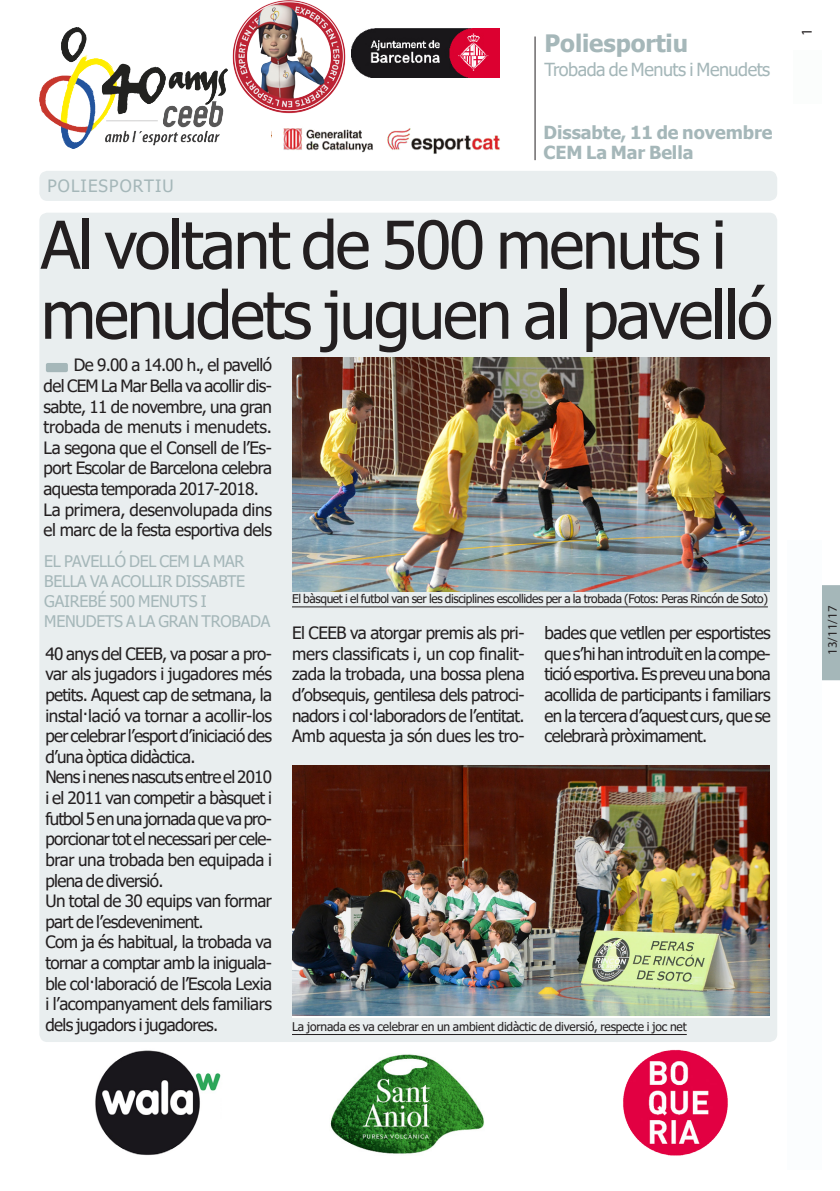
<style>
.page{position:relative;width:840px;height:1191px;background:#fff}
.page>*{position:absolute;margin:0;border:0;box-sizing:border-box;transform-origin:0 0}
.totc_TITULAR-noti-31{font:66px/70px "Tahoma";letter-spacing:-.035em;color:#231f20}
.t1{font:700 24px "Tahoma";letter-spacing:-.005em;color:#a5b7b9}
.t2{font:700 18px "Tahoma";letter-spacing:-.005em;color:#a5b7b9}
.t3{font:18px "Tahoma";letter-spacing:-.025em;color:#a5b7b9}
.totc_TEXT_BASE{font:17px/20.6px "Tahoma";letter-spacing:-.04em;color:#231f20;text-align:justify}
.totc_EPÍGRAF{font:17px "Tahoma";letter-spacing:.065em;color:#a5b7b9}
.totc_EPÍGRAF-2{font:16px/20px "Tahoma";letter-spacing:-.015em;color:#a5b7b9}
.t4{font:15px "Myriad Pro";color:#231f20}
.totc_FRASE_noti-càrr{font:13px "Myriad Pro";color:#231f20}
.totc_PEU_FOTO{font:12px "Tahoma";letter-spacing:-.035em;color:#231f20}
.totc_PEU_FOTO-2{font:12px "Tahoma";letter-spacing:-.015em;color:#231f20}
</style>
<div class="page">
<div style="left:822px;top:585px;width:17px;height:95px;background:#a5b7b9"></div>
<div style="left:39px;top:213px;width:737px;height:829px;background:#e9eeef;border-radius:8px"></div>
<div style="left:39px;top:171px;width:737px;height:30px;background:#e9eeef;border-radius:8px"></div>
<img style="left:292px;top:357px;width:477px;height:234px">
<hr style="left:292px;top:606px;width:475px;height:1px;background:#231f20">
<hr style="left:534px;top:37px;width:1px;height:123px;background:#231f20">
<div style="left:787px;top:540px;width:34px;height:629px;background:#fbfdfe"></div>
<div style="left:793px;top:50px;width:28px;height:54px;background:#fbfdfc"></div>
<img style="left:358px;top:28px;width:141px;height:50px">
<img style="left:283px;top:128px;width:217px;height:26px">
<img style="left:292px;top:765px;width:476px;height:251px">
<hr style="left:292px;top:1034px;width:394px;height:1px;background:#231f20">
<div style="left:46px;top:363px;width:22px;height:9px;background:#a5b7b9;border-radius:2px"></div>
<img style="left:623px;top:1049px;width:105px;height:107px">
<img style="left:330px;top:1054px;width:154px;height:100px">
<img style="left:95px;top:1050px;width:126px;height:106px">
<img style="left:227px;top:0;width:131px;height:114px">
<img style="left:39px;top:28px;width:188px;height:120px">
<p class="t1" style="left:544px;top:27px;width:145px">Poliesportiu</p>
<p class="t3" style="left:544px;top:58px;width:227px">Trobada de Menuts i Menudets</p>
<p class="totc_EPÍGRAF" style="left:47px;top:174px;width:128px">POLIESPORTIU</p>
<p class="t2" style="left:543px;top:120px;width:230px">Dissabte, 11 de novembre</p>
<p class="t2" style="left:543px;top:140px;width:151px">CEM La Mar Bella</p>
<p class="totc_TITULAR-noti-31" style="left:41px;top:213px;width:733px">Al voltant de 500 menuts i menudets juguen al pavelló</p>
<p class="totc_TEXT_BASE" style="left:44px;top:356px;width:230px;text-indent:30px">De 9.00 a 14.00 h., el pavelló del CEM La Mar Bella va acollir dis&shy;sabte, 11 de novembre, una gran trobada de menuts i menudets.<br>La segona que el Consell de l’Es&shy;port Escolar de Barcelona celebra aquesta temporada 2017-2018.</p>
<p class="totc_TEXT_BASE" style="left:44px;top:500px;width:230px">La primera, desenvolupada dins el marc de la festa esportiva dels</p>
<p class="totc_EPÍGRAF-2" style="left:44px;top:552px;width:227px">EL PAVELLÓ DEL CEM LA MAR<br>BELLA VA ACOLLIR DISSABTE<br>GAIREBÉ 500 MENUTS I<br>MENUDETS A LA GRAN TROBADA</p>
<p class="totc_TEXT_BASE" style="left:45px;top:644px;width:228px">40 anys del CEEB, va posar a pro&shy;var als jugadors i jugadores més petits. Aquest cap de setmana, la instal·lació va tornar a acollir-los per celebrar l’esport d’iniciació des d’una òptica didàctica.</p>
<p class="totc_TEXT_BASE" style="left:45px;top:768px;width:228px">Nens i nenes nascuts entre el 2010 i el 2011 van competir a bàsquet i futbol 5 en una jornada que va pro&shy;porcionar tot el necessari per cele&shy;brar una trobada ben equipada i plena de diversió.</p>
<p class="totc_TEXT_BASE" style="left:45px;top:891px;width:228px">Un total de 30 equips van formar part de l’esdeveniment.</p>
<p class="totc_TEXT_BASE" style="left:45px;top:932px;width:228px">Com ja és habitual, la trobada va tornar a comptar amb la iniguala&shy;ble col·laboració de l’Escola Lexia i l’acompanyament dels familiars dels jugadors i jugadores.</p>
<p class="totc_PEU_FOTO" style="left:292px;top:590px;width:477px">El bàsquet i el futbol van ser les disciplines escollides per a la trobada (Fotos: Peras Rincón de Soto)</p>
<p class="totc_TEXT_BASE" style="left:292px;top:623px;width:234px">El CEEB va atorgar premis als pri&shy;mers classificats i, un cop finalit&shy;zada la trobada, una bossa plena d’obsequis, gentilesa dels patroci&shy;nadors i col·laboradors de l’entitat.<br>Amb aquesta ja són dues les tro-</p>
<p class="totc_TEXT_BASE" style="left:544px;top:623px;width:227px">bades que vetllen per esportistes que s’hi han introduït en la compe&shy;tició esportiva. Es preveu una bona acollida de participants i familiars en la tercera d’aquest curs, que se celebrarà pròximament.</p>
<p class="totc_PEU_FOTO-2" style="left:292px;top:1018px;width:396px">La jornada es va celebrar en un ambient didàctic de diversió, respecte i joc net</p>
<p class="t4" style="left:797px;top:36px;width:9px;rotate:-90deg">1</p>
<p class="totc_FRASE_noti-càrr" style="left:824px;top:655px;width:51px;rotate:-90deg">13/11/17</p>
</div>
